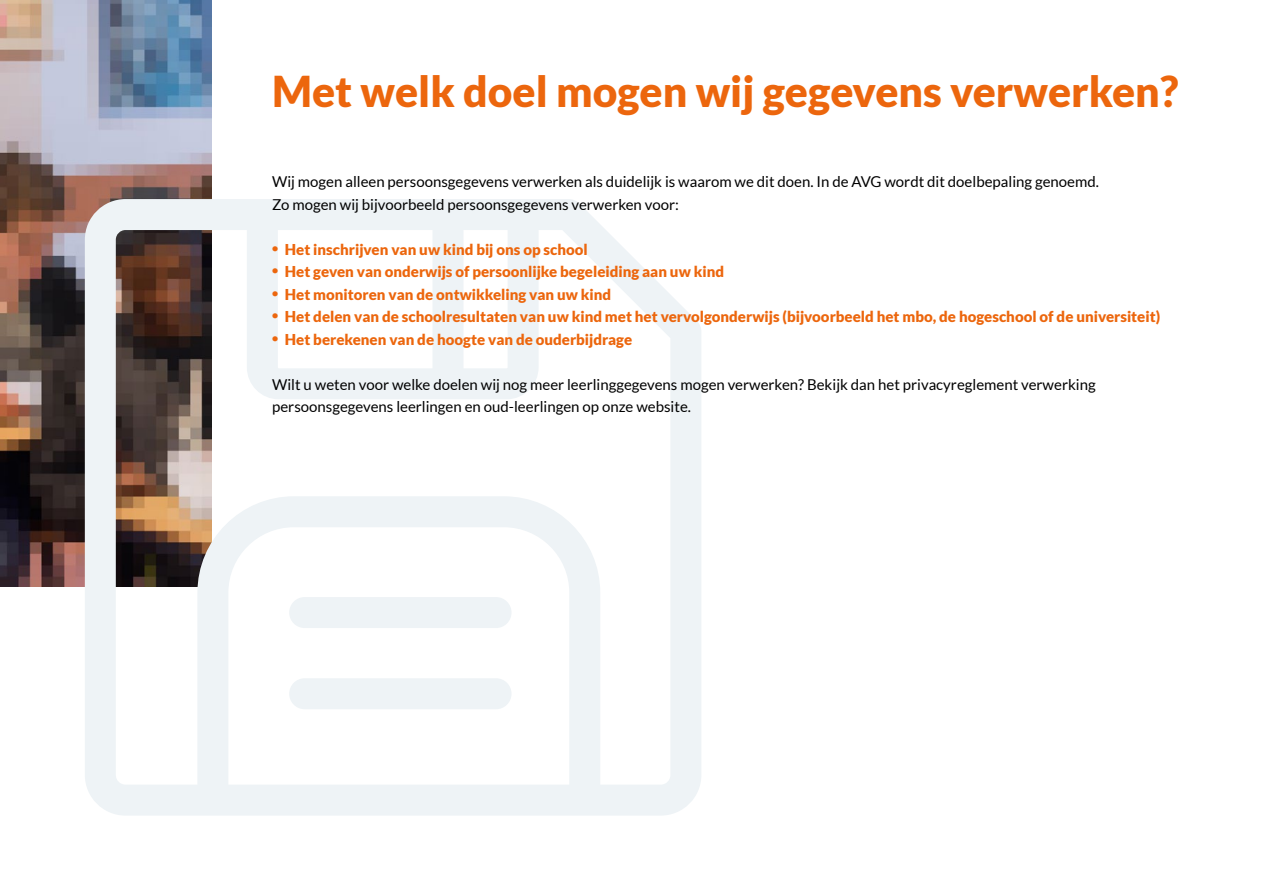
<style>
.page{position:relative;width:1263px;height:893px;background:#fff}
.page>*{position:absolute;margin:0;border:0;box-sizing:border-box;transform-origin:0 0}
.t1{font:900 42.6px "Lato";color:#ec660d}
.t2{font:15px/22.5px "Lato";color:#000}
.t3{font:900 15px "Lato";color:#ec660d}
</style>
<div class="page">
<img style="left:0;top:0;width:211px;height:587px">
<svg style="left:85px;top:199px;width:616px;height:617px"></svg>
<div style="left:289px;top:678px;width:222px;height:31px;background:#eef3f6;border-radius:15px"></div>
<div style="left:289px;top:597px;width:222px;height:31px;background:#eef3f6;border-radius:15px"></div>
<h1 class="t1" style="left:272px;top:66px;width:908px">Met welk doel mogen wij gegevens verwerken?</h1>
<p class="t2" style="left:272px;top:170px;width:828px">Wij mogen alleen persoonsgegevens verwerken als duidelijk is waarom we dit doen. In de AVG wordt dit doelbepaling genoemd.<br>Zo mogen wij bijvoorbeeld persoonsgegevens verwerken voor:</p>
<p class="t3" style="left:272px;top:240px;width:317px"><sup>•</sup> Het inschrijven van uw kind bij ons op school</p>
<p class="t3" style="left:272px;top:263px;width:453px"><sup>•</sup> Het geven van onderwijs of persoonlijke begeleiding aan uw kind</p>
<p class="t3" style="left:272px;top:285px;width:341px"><sup>•</sup> Het monitoren van de ontwikkeling van uw kind</p>
<p class="t3" style="left:272px;top:308px;width:889px"><sup>•</sup> Het delen van de schoolresultaten van uw kind met het vervolgonderwijs (bijvoorbeeld het mbo, de hogeschool of de universiteit)</p>
<p class="t3" style="left:272px;top:330px;width:362px"><sup>•</sup> Het berekenen van de hoogte van de ouderbijdrage</p>
<p class="t2" style="left:272px;top:373px;width:825px">Wilt u weten voor welke doelen wij nog meer leerlinggegevens mogen verwerken? Bekijk dan het privacyreglement verwerking persoonsgegevens leerlingen en oud-leerlingen op onze website.</p>
</div>
